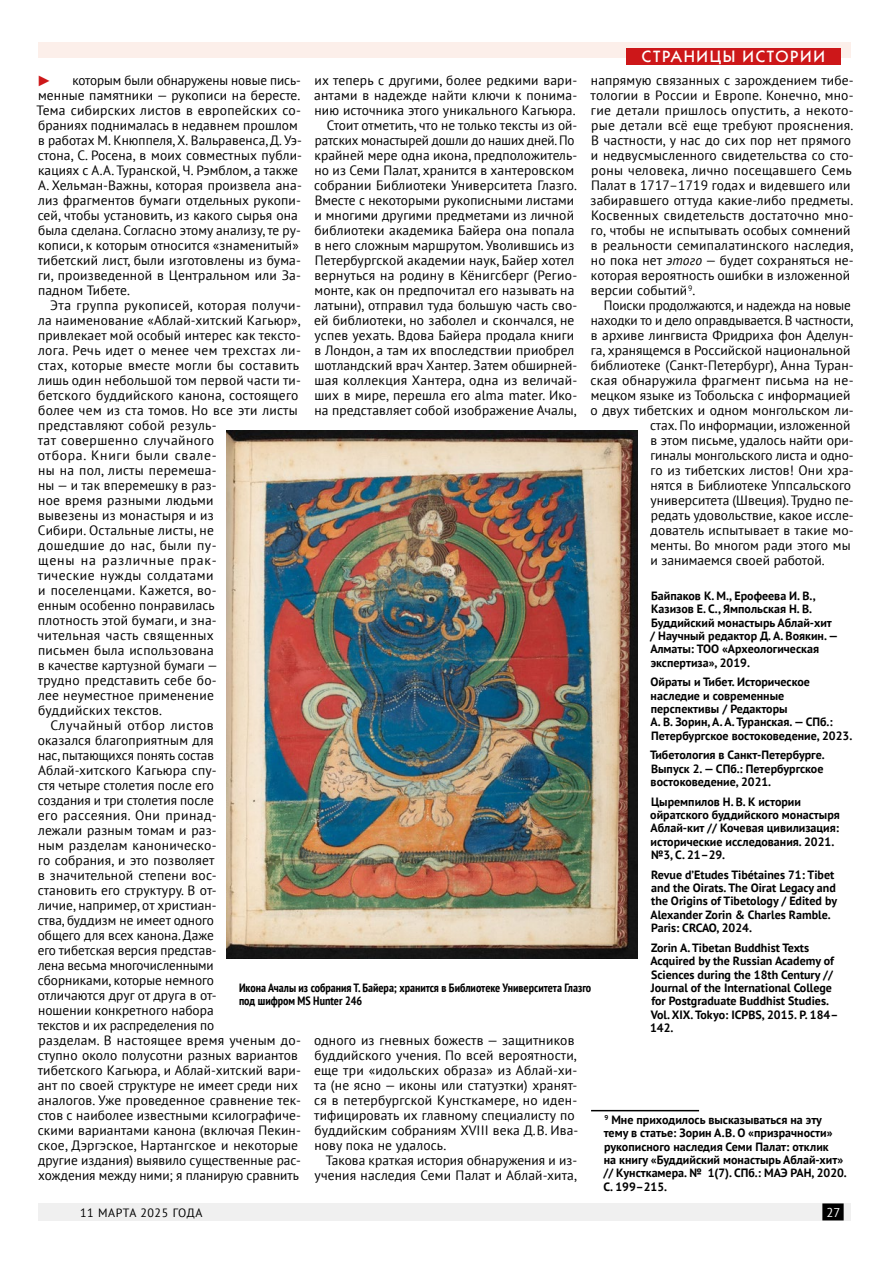
<style>
.page{position:relative;width:893px;height:1263px;background:#fff}
.page>*{position:absolute;margin:0;border:0;box-sizing:border-box;transform-origin:0 0}
.Рубрика_сверху{font:500 16.5px "Kabel C";letter-spacing:.1em;color:#fff}
.t1{font:15px "Arial";color:#cd1719}
.t2{font:13.5px/15px "PT Sans";letter-spacing:.01em;color:#000}
.t3{font:13.5px "PT Sans";letter-spacing:-.01em;color:#000}
.t4{font:12.75px "PT Sans";color:#fff}
.Примечание{font:700 12px/13.4px "PT Sans";color:#000}
.Подпись_к_рисунку{font:700 condensed 12px/13.4px "PT Sans";color:#000}
.t5{font:12px "PT Sans";letter-spacing:.05em;color:#000}
.s1{font-style:italic}
</style>
<div class="page">
<div style="left:38px;top:1203px;width:812px;height:17px;background:#f0f0f0"></div>
<div style="left:823px;top:1204px;width:20px;height:16px;background:#000"></div>
<div style="left:822px;top:1203px;width:22px;height:17px;border:2px solid #000"></div>
<div style="left:38px;top:43px;width:812px;height:15px;background:#fcefea"></div>
<hr style="left:591px;top:1110px;width:108px;height:1px;background:#000">
<img style="left:226px;top:431px;width:412px;height:527px">
<div style="left:626px;top:49px;width:215px;height:16px;background:#cd1719"></div>
<p class="Рубрика_сверху" style="left:642px;top:47px;width:184px">СТРАНИЦЫ ИСТОРИИ</p>
<p class="t2" style="left:37px;top:73px;width:267px;text-indent:36px">которым были обнаружены новые пись&shy;менные памятники — рукописи на бересте.<br>Тема сибирских листов в европейских со&shy;браниях поднималась в недавнем прошлом в работах М. Кнюппеля, Х. Вальравенса, Д. Уэ&shy;стона, С. Росена, в моих совместных публи&shy;кациях с А.А. Туранской, Ч. Рэмблом, а также А. Хельман-Важны, которая произвела ана&shy;лиз фрагментов бумаги отдельных рукопи&shy;сей, чтобы установить, из какого сырья она была сделана. Согласно этому анализу, те ру&shy;кописи, к которым относится «знаменитый» тибетский лист, были изготовлены из бума&shy;ги, произведенной в Центральном или За&shy;падном Тибете.</p>
<p class="t2" style="left:38px;top:298px;width:265px;text-indent:13px">Эта группа рукописей, которая получи&shy;ла наименование «Аблай-хитский Кагьюр», привлекает мой особый интерес как тексто&shy;лога. Речь идет о менее чем трехстах ли&shy;стах, которые вместе могли бы составить лишь один небольшой том первой части ти&shy;бетского буддийского канона, состоящего более чем из ста томов. Но все эти листы представляют собой резуль-<br>тат совершенно случайного<br>отбора. Книги были свале-<br>ны на пол, листы перемеша-<br>ны — и так вперемешку в раз-<br>ное время разными людьми<br>вывезены из монастыря и из<br>Сибири. Остальные листы, не<br>дошедшие до нас, были пу-<br>щены на различные прак-<br>тические нужды солдатами<br>и поселенцами. Кажется, во-<br>енным особенно понравилась<br>плотность этой бумаги, и зна-<br>чительная часть священных<br>письмен была использована<br>в качестве картузной бумаги —<br>трудно представить себе бо-<br>лее неуместное применение<br>буддийских текстов.</p>
<p class="t2" style="left:38px;top:718px;width:265px;text-indent:13px">Случайный отбор листов<br>оказался благоприятным для<br>нас, пытающихся понять состав<br>Аблай-хитского Кагьюра спу-<br>стя четыре столетия после его<br>создания и три столетия после<br>его рассеяния. Они принад-<br>лежали разным томам и раз-<br>ным разделам каноническо-<br>го собрания, и это позволяет<br>в значительной степени вос-<br>становить его структуру. В от-<br>личие, например, от христиан-<br>ства, буддизм не имеет одного<br>общего для всех канона. Даже<br>его тибетская версия представ-<br>лена весьма многочисленными<br>сборниками, которые немного<br>отличаются друг от друга в от-<br>ношении конкретного набора<br>текстов и их распределения по<br>разделам. В настоящее время ученым до&shy;ступно около полусотни разных вариантов тибетского Кагьюра, и Аблай-хитский вари&shy;ант по своей структуре не имеет среди них аналогов. Уже проведенное сравнение тек&shy;стов с наиболее известными ксилографиче&shy;скими вариантами канона (включая Пекин&shy;ское, Дэргэское, Нартангское и некоторые другие издания) выявило существенные рас&shy;хождения между ними; я планирую сравнить</p>
<p class="t2" style="left:314px;top:73px;width:265px;text-align:justify">их теперь с другими, более редкими вари&shy;антами в надежде найти ключи к понима&shy;нию источника этого уникального Кагьюра.</p>
<p class="t2" style="left:314px;top:118px;width:265px;text-indent:13px">Стоит отметить, что не только тексты из ой&shy;ратских монастырей дошли до наших дней. По крайней мере одна икона, предположитель&shy;но из Семи Палат, хранится в хантеровском собрании Библиотеки Университета Глазго.<br>Вместе с некоторыми рукописными листами и многими другими предметами из личной библиотеки академика Байера она попала в него сложным маршрутом. Уволившись из Петербургской академии наук, Байер хотел вернуться на родину в Кёнигсберг (Регио&shy;монте, как он предпочитал его называть на латыни), отправил туда большую часть сво&shy;ей библиотеки, но заболел и скончался, не успев уехать. Вдова Байера продала книги в Лондон, а там их впоследствии приобрел шотландский врач Хантер. Затем обширней&shy;шая коллекция Хантера, одна из величай&shy;ших в мире, перешла его alma mater. Ико&shy;на представляет собой изображение Ачалы,</p>
<p class="t2" style="left:591px;top:73px;width:265px">напрямую связанных с зарождением тибе&shy;тологии в России и Европе. Конечно, мно&shy;гие детали пришлось опустить, а некото&shy;рые детали всё еще требуют прояснения.<br>В частности, у нас до сих пор нет прямого и недвусмысленного свидетельства со сто&shy;роны человека, лично посещавшего Семь Палат в 1717–1719 годах и видевшего или забиравшего оттуда какие-либо предметы.<br>Косвенных свидетельств достаточно мно&shy;го, чтобы не испытывать особых сомнений в реальности семипалатинского наследия, но пока нет <span class="s1">этого</span> — будет сохраняться не&shy;которая вероятность ошибки в изложенной версии событий<sup>9</sup>.</p>
<p class="t3" style="left:604px;top:297px;width:249px">Поиски продолжаются, и надежда на новые</p>
<p class="t3" style="left:591px;top:312px;width:264px">находки то и дело оправдывается. В частности,</p>
<p class="t2" style="left:591px;top:328px;width:264px">в архиве лингвиста Фридриха фон Аделун-</p>
<p class="t2" style="left:591px;top:343px;width:261px">га, хранящемся в Российской национальной</p>
<p class="t2" style="left:591px;top:358px;width:264px">библиотеке (Санкт-Петербург), Анна Туран-</p>
<p class="t2" style="left:590px;top:373px;width:265px">ская обнаружила фрагмент письма на не-</p>
<p class="t2" style="left:591px;top:388px;width:261px">мецком языке из Тобольска с информацией</p>
<p class="t2" style="left:590px;top:403px;width:265px">о двух тибетских и одном монгольском ли-</p>
<p class="t2" style="left:650px;top:418px;width:202px">стах. По информации, изложенной</p>
<p class="t2" style="left:650px;top:433px;width:205px">в этом письме, удалось найти ори-</p>
<p class="t2" style="left:650px;top:448px;width:205px">гиналы монгольского листа и одно-</p>
<p class="t2" style="left:650px;top:463px;width:205px">го из тибетских листов! Они хра-</p>
<p class="t2" style="left:650px;top:478px;width:202px">нятся в Библиотеке Уппсальского</p>
<p class="t2" style="left:650px;top:493px;width:205px">университета (Швеция). Трудно пе-</p>
<p class="t2" style="left:651px;top:508px;width:204px">редать удовольствие, какое иссле-</p>
<p class="t2" style="left:651px;top:523px;width:205px">дователь испытывает в такие мо-</p>
<p class="t2" style="left:650px;top:538px;width:202px">менты. Во многом ради этого мы</p>
<p class="t2" style="left:650px;top:553px;width:176px">и занимаемся своей работой.</p>
<p class="Примечание" style="left:650px;top:589px;width:190px">Байпаков K. M., Ерофеева И. В.,<br>Казизов Е. С., Ямпольская Н. В.<br>Буддийский монастырь Аблай-хит / Научный редактор Д. А. Воякин. —<br>Алматы: ТОО «Археологическая экспертиза», 2019.</p>
<p class="Примечание" style="left:650px;top:675px;width:203px">Ойраты и Тибет. Историческое наследие и современные перспективы / Редакторы<br>А. В. Зорин, А. А. Туранская. — СПб.:<br>Петербургское востоковедение, 2023.</p>
<p class="Примечание" style="left:650px;top:748px;width:176px;text-align:justify">Тибетология в Санкт-Петербурге.<br>Выпуск 2. — СПб.: Петербургское востоковедение, 2021.</p>
<p class="Примечание" style="left:650px;top:795px;width:191px">Цыремпилов Н. В. К истории ойратского буддийского монастыря<br>Аблай-кит // Кочевая цивилизация: исторические исследования. 2021. №3, С. 21–29.</p>
<p class="Примечание" style="left:650px;top:868px;width:188px">Revue d’Etudes Tibétaines 71: Tibet and the Oirats. The Oirat Legacy and the Origins of Tibetology / Edited by<br>Alexander Zorin &amp; Charles Ramble.<br>Paris: CRCAO, 2024.</p>
<p class="Примечание" style="left:650px;top:941px;width:190px">Zorin A. Tibetan Buddhist Texts<br>Acquired by the Russian Academy of<br>Sciences during the 18th Century //<br>Journal of the International College for Postgraduate Buddhist Studies.<br>Vol. XIX. Tokyo: ICPBS, 2015. P. 184–<br>142.</p>
<p class="t1" style="left:37px;top:71px;width:16px">►</p>
<p class="Подпись_к_рисунку" style="left:239px;top:980px;width:354px">Икона Ачалы из собрания Т. Байера; хранится в Библиотеке Университета Глазго под шифром MS Hunter 246</p>
<p class="t2" style="left:314px;top:1033px;width:266px">одного из гневных божеств — защитников буддийского учения. По всей вероятности, еще три «идольских образа» из Аблай-хи&shy;та (не ясно — иконы или статуэтки) хранят&shy;ся в петербургской Кунсткамере, но иден&shy;тифицировать их главному специалисту по буддийским собраниям XVIII века Д.В. Ива&shy;нову пока не удалось.</p>
<p class="t2" style="left:315px;top:1153px;width:264px;text-align:right">Такова краткая история обнаружения и из&shy;учения наследия Семи Палат и Аблай-хита,</p>
<p class="Примечание" style="left:603px;top:1113px;width:245px"><sup>9</sup> Мне приходилось высказываться на эту тему в статье: Зорин А.В. О «призрачности» рукописного наследия Семи Палат: отклик<br>на книгу «Буддийский монастырь Аблай-хит» // Кунсткамера. № 1(7). СПб.: МАЭ РАН, 2020.<br>С. 199–215.</p>
<p class="t5" style="left:80px;top:1205px;width:124px">11 МАРТА 2025 ГОДА</p>
<p class="t4" style="left:826px;top:1204px;width:15px">27</p>
</div>
